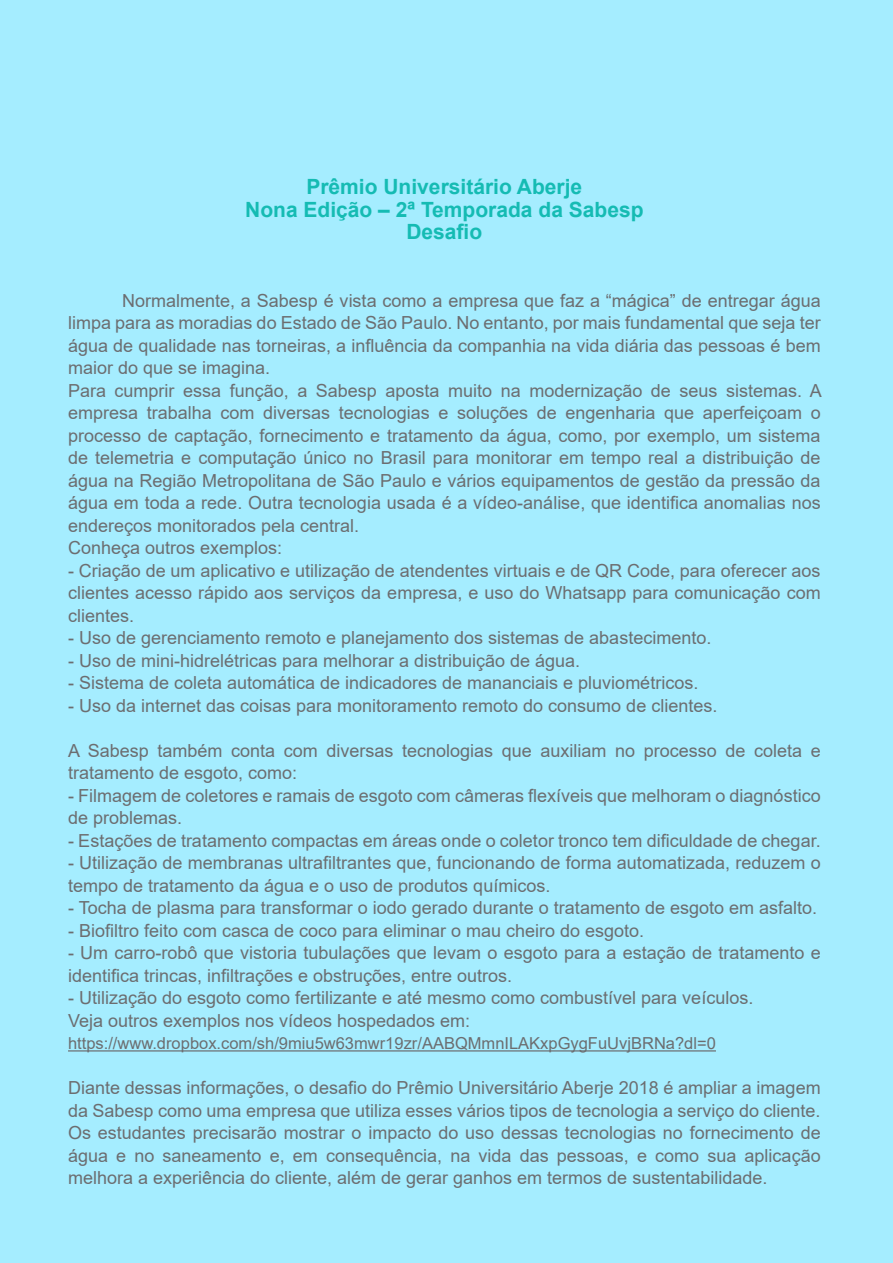
<style>
.page{position:relative;width:893px;height:1263px;background:#a5edff}
.page>*{position:absolute;margin:0;border:0;box-sizing:border-box;transform-origin:0 0}
.t1{font:700 21px "Arial";color:#15bbb3}
.t2{font:18px/22.5px "Arial";color:#6c6d70;text-align:justify}
.t3{font:16.5px "Arial";color:#6c6d70}
</style>
<div class="page">
<hr style="left:68px;top:1050px;width:648px;height:1px;background:#6c6d70">
<p class="t1" style="left:306px;top:172px;width:277px">Prêmio Universitário Aberje</p>
<p class="t1" style="left:245px;top:194px;width:400px">Nona Edição – 2ª Temporada da Sabesp</p>
<p class="t1" style="left:406px;top:217px;width:77px">Desafio</p>
<p class="t2" style="left:68px;top:289px;width:754px;text-indent:54px">Normalmente, a Sabesp é vista como a empresa que faz a “mágica” de entregar água limpa para as moradias do Estado de São Paulo. No entanto, por mais fundamental que seja ter água de qualidade nas torneiras, a influência da companhia na vida diária das pessoas é bem maior do que se imagina.</p>
<p class="t2" style="left:68px;top:379px;width:755px">Para cumprir essa função, a Sabesp aposta muito na modernização de seus sistemas. A empresa trabalha com diversas tecnologias e soluções de engenharia que aperfeiçoam o processo de captação, fornecimento e tratamento da água, como, por exemplo, um sistema de telemetria e computação único no Brasil para monitorar em tempo real a distribuição de água na Região Metropolitana de São Paulo e vários equipamentos de gestão da pressão da água em toda a rede. Outra tecnologia usada é a vídeo-análise, que identifica anomalias nos endereços monitorados pela central.</p>
<p class="t2" style="left:68px;top:536px;width:216px">Conheça outros exemplos:</p>
<p class="t2" style="left:68px;top:559px;width:754px">- Criação de um aplicativo e utilização de atendentes virtuais e de QR Code, para oferecer aos clientes acesso rápido aos serviços da empresa, e uso do Whatsapp para comunicação com clientes.</p>
<p class="t2" style="left:68px;top:626px;width:645px">- Uso de gerenciamento remoto e planejamento dos sistemas de abastecimento.</p>
<p class="t2" style="left:68px;top:649px;width:514px">- Uso de mini-hidrelétricas para melhorar a distribuição de água.</p>
<p class="t2" style="left:68px;top:671px;width:632px">- Sistema de coleta automática de indicadores de mananciais e pluviométricos.</p>
<p class="t2" style="left:68px;top:694px;width:651px">- Uso da internet das coisas para monitoramento remoto do consumo de clientes.</p>
<p class="t2" style="left:68px;top:739px;width:754px">A Sabesp também conta com diversas tecnologias que auxiliam no processo de coleta e tratamento de esgoto, como:</p>
<p class="t2" style="left:68px;top:784px;width:754px">- Filmagem de coletores e ramais de esgoto com câmeras flexíveis que melhoram o diagnóstico de problemas.</p>
<p class="t2" style="left:68px;top:829px;width:754px">- Estações de tratamento compactas em áreas onde o coletor tronco tem dificuldade de chegar.</p>
<p class="t2" style="left:68px;top:851px;width:754px">- Utilização de membranas ultrafiltrantes que, funcionando de forma automatizada, reduzem o tempo de tratamento da água e o uso de produtos químicos.</p>
<p class="t2" style="left:68px;top:896px;width:751px">- Tocha de plasma para transformar o iodo gerado durante o tratamento de esgoto em asfalto.</p>
<p class="t2" style="left:68px;top:919px;width:578px">- Biofiltro feito com casca de coco para eliminar o mau cheiro do esgoto.</p>
<p class="t2" style="left:68px;top:941px;width:754px">- Um carro-robô que vistoria tubulações que levam o esgoto para a estação de tratamento e identifica trincas, infiltrações e obstruções, entre outros.</p>
<p class="t2" style="left:68px;top:986px;width:687px">- Utilização do esgoto como fertilizante e até mesmo como combustível para veículos.</p>
<p class="t2" style="left:68px;top:1009px;width:404px">Veja outros exemplos nos vídeos hospedados em:</p>
<p class="t3" style="left:68px;top:1032px;width:649px">https://www.dropbox.com/sh/9miu5w63mwr19zr/AABQMmnILAKxpGygFuUvjBRNa?dl=0</p>
<p class="t2" style="left:68px;top:1076px;width:754px">Diante dessas informações, o desafio do Prêmio Universitário Aberje 2018 é ampliar a imagem da Sabesp como uma empresa que utiliza esses vários tipos de tecnologia a serviço do cliente.<br>Os estudantes precisarão mostrar o impacto do uso dessas tecnologias no fornecimento de água e no saneamento e, em consequência, na vida das pessoas, e como sua aplicação melhora a experiência do cliente, além de gerar ganhos em termos de sustentabilidade.</p>
</div>
